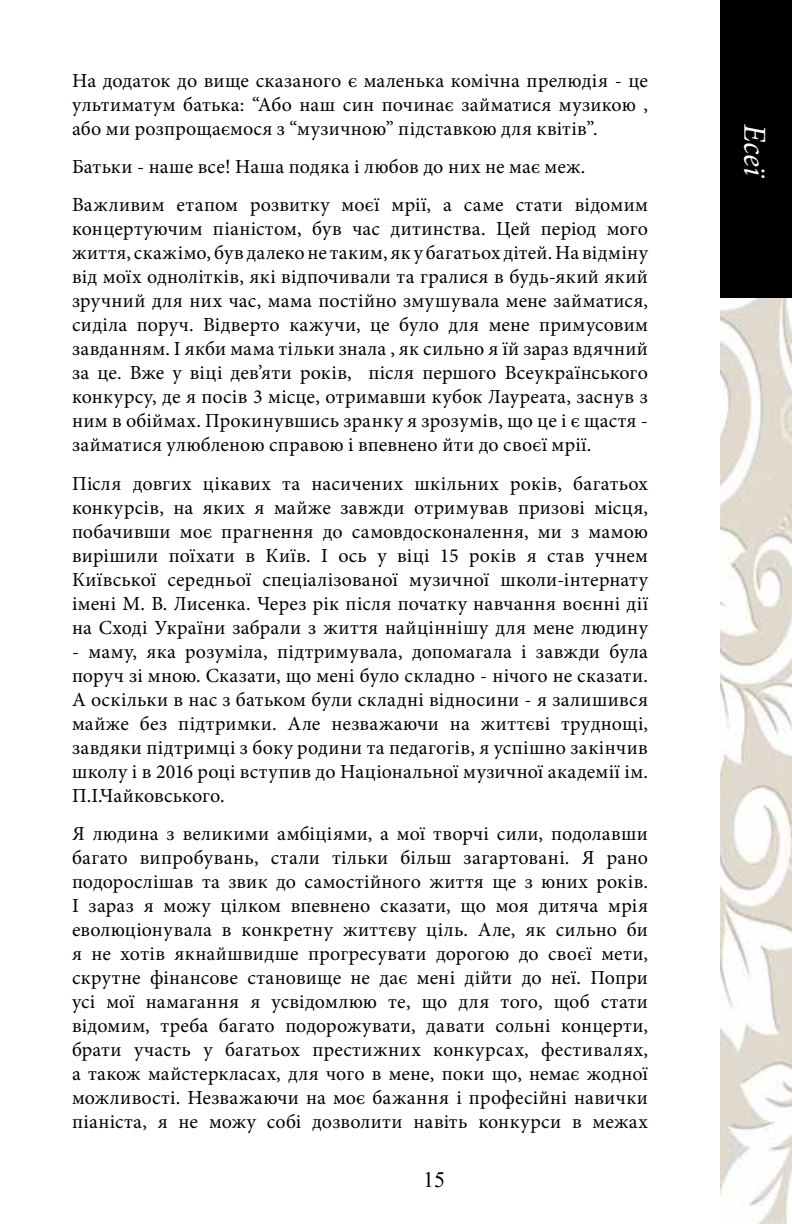
<style>
.page{position:relative;width:792px;height:1224px;background:#fff}
.page>*{position:absolute;margin:0;border:0;box-sizing:border-box;transform-origin:0 0}
.t1{font:italic 32px "Minion Pro";color:#fff}
.t2{font:22px "Times New Roman";color:#000}
.t3{font:20px/24px "Minion Pro";letter-spacing:.015em;color:#000;text-align:justify}
</style>
<div class="page">
<div style="left:720px;top:0;width:72px;height:299px;background:#000"></div>
<img style="left:720px;top:299px;width:72px;height:924px">
<p class="t3" style="left:72px;top:68px;width:578px">На додаток до вище сказаного є маленька комічна прелюдія - це ультиматум батька: “Або наш син починає займатися музикою , або ми розпрощаємося з “музичною” підставкою для квітів”.</p>
<p class="t3" style="left:72px;top:147px;width:577px;line-height:38.4px">Батьки - наше все! Наша подяка і любов до них не має меж.<br>Важливим етапом розвитку моєї мрії, а саме стати відомим</p>
<p class="t3" style="left:72px;top:217px;width:578px">концертуючим піаністом, був час дитинства. Цей період мого життя, скажімо, був далеко не таким, як у багатьох дітей. На відміну від моїх однолітків, які відпочивали та гралися в будь-який який зручний для них час, мама постійно змушувала мене займатися, сиділа поруч. Відверто кажучи, це було для мене примусовим завданням. І якби мама тільки знала , як сильно я їй зараз вдячний за це. Вже у віці дев’яти років, після першого Всеукраїнського конкурсу, де я посів 3 місце, отримавши кубок Лауреата, заснув з ним в обіймах. Прокинувшись зранку я зрозумів, що це і є щастя - займатися улюбленою справою і впевнено йти до своєї мрії.</p>
<p class="t3" style="left:72px;top:471px;width:578px">Після довгих цікавих та насичених шкільних років, багатьох конкурсів, на яких я майже завжди отримував призові місця, побачивши моє прагнення до самовдосконалення, ми з мамою вирішили поїхати в Київ. І ось у віці 15 років я став учнем Київської середньої спеціалізованої музичної школи-інтернату імені М. В. Лисенка. Через рік після початку навчання воєнні дії на Сході України забрали з життя найціннішу для мене людину</p>
<p class="t3" style="left:72px;top:639px;width:578px">- маму, яка розуміла, підтримувала, допомагала і завжди була поруч зі мною. Сказати, що мені було складно - нічого не сказати.<br>А оскільки в нас з батьком були складні відносини - я залишився майже без підтримки. Але незважаючи на життєві труднощі, завдяки підтримці з боку родини та педагогів, я успішно закінчив школу і в 2016 році вступив до Національної музичної академії ім.<br>П.І.Чайковського.</p>
<p class="t3" style="left:72px;top:822px;width:578px">Я людина з великими амбіціями, а мої творчі сили, подолавши багато випробувань, стали тільки більш загартовані. Я рано подорослішав та звик до самостійного життя ще з юних років.<br>І зараз я можу цілком впевнено сказати, що моя дитяча мрія еволюціонувала в конкретну життєву ціль. Але, як сильно би я не хотів якнайшвидше прогресувати дорогою до своєї мети, скрутне фінансове становище не дає мені дійти до неї. Попри усі мої намагання я усвідомлюю те, що для того, щоб стати відомим, треба багато подорожувати, давати сольні концерти, брати участь у багатьох престижних конкурсах, фестивалях, а також майстеркласах, для чого в мене, поки що, немає жодної можливості. Незважаючи на моє бажання і професійні навички піаніста, я не можу собі дозволити навіть конкурси в межах</p>
<p class="t2" style="left:423px;top:1164px;width:23px">15</p>
<h1 class="t1" style="left:776px;top:124px;width:56px;rotate:90deg">Есеї</h1>
</div>
